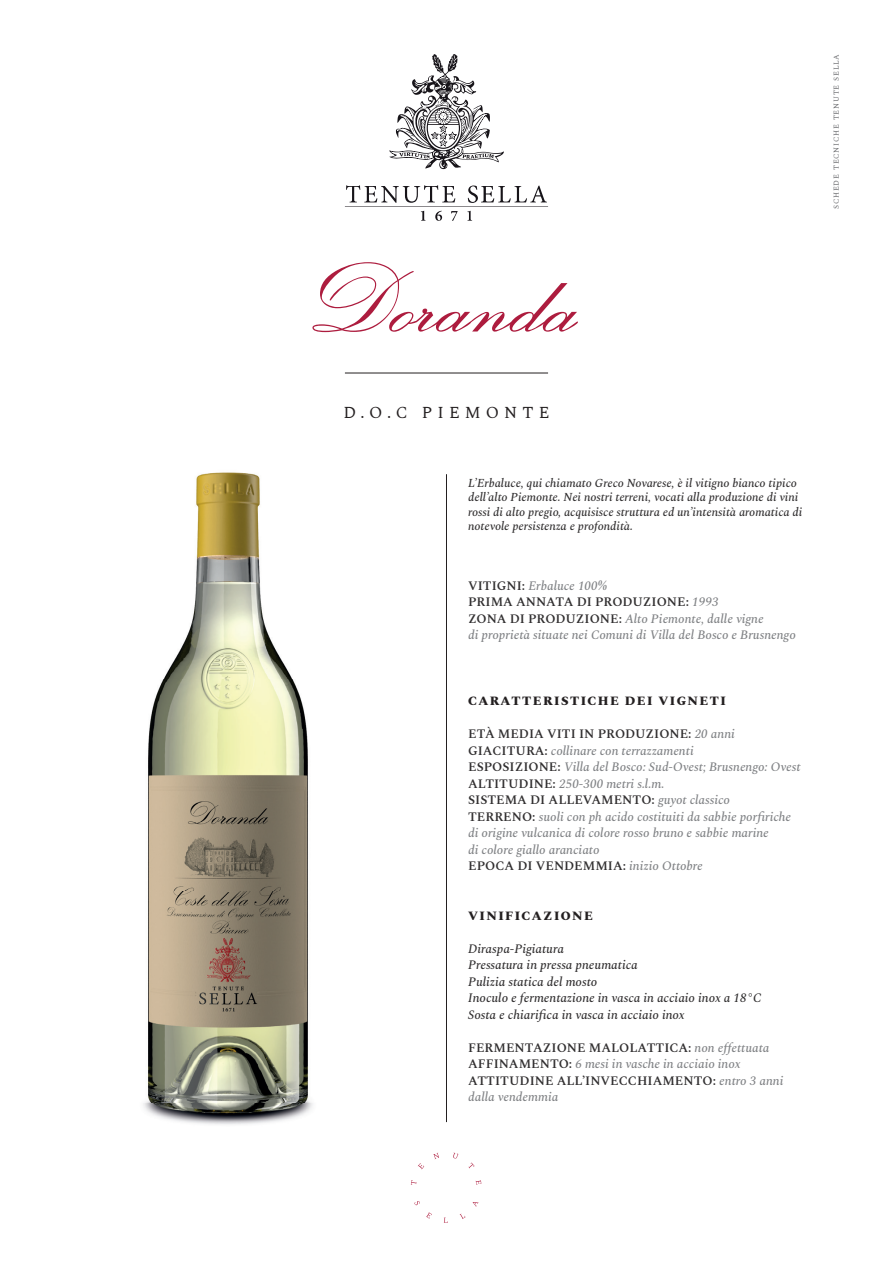
<style>
.page{position:relative;width:893px;height:1263px;background:#fff}
.page>*{position:absolute;margin:0;border:0;box-sizing:border-box;transform-origin:0 0}
.t1{font:96px "Exmouth";color:#ad1c3e}
.t2{font:16.5px "Spectral";letter-spacing:.31em;color:#231f20}
.t3{font:italic 500 12.75px/16.5px "Spectral";color:#808285}
.t4{font:italic 500 12.75px/16.5px "Spectral";color:#312f30}
.t5{font:600 12.75px/16.5px "Spectral";color:#312f30}
.t6{font:800 12.75px "Spectral";letter-spacing:.11em;color:#231f20}
.t7{font:italic 500 12px/14.4px "Spectral";color:#312f30}
.t8{font:7.5px "Spectral";letter-spacing:.1em;color:#6c6d70}
.s1{font-weight:600;font-style:normal;color:#312f30}
.s2{font-weight:500;font-style:italic;color:#808285}
</style>
<div class="page">
<svg style="left:389px;top:54px;width:115px;height:115px"></svg>
<svg style="left:345px;top:185px;width:203px;height:36px"></svg>
<svg style="left:411px;top:1180px;width:5px;height:5px"></svg>
<svg style="left:418px;top:1163px;width:6px;height:6px"></svg>
<svg style="left:433px;top:1153px;width:6px;height:6px"></svg>
<svg style="left:453px;top:1152px;width:6px;height:6px"></svg>
<svg style="left:468px;top:1162px;width:6px;height:6px"></svg>
<svg style="left:476px;top:1180px;width:5px;height:4px"></svg>
<svg style="left:414px;top:1201px;width:6px;height:4px"></svg>
<svg style="left:426px;top:1212px;width:6px;height:6px"></svg>
<svg style="left:444px;top:1217px;width:4px;height:6px"></svg>
<svg style="left:460px;top:1214px;width:5px;height:5px"></svg>
<svg style="left:473px;top:1202px;width:5px;height:5px"></svg>
<hr style="left:446px;top:474px;width:1px;height:648px;background:#231f20">
<hr style="left:345px;top:373px;width:203px;height:1px;background:#231f20">
<img style="left:143px;top:472px;width:170px;height:653px">
<h1 class="t1" style="left:305px;top:243px;width:284px">Doranda</h1>
<p class="t2" style="left:343px;top:400px;width:207px">D.O.C PIEMONTE</p>
<p class="t7" style="left:468px;top:475px;width:336px">L’Erbaluce, qui chiamato Greco Novarese, è il vitigno bianco tipico dell’alto Piemonte. Nei nostri terreni, vocati alla produzione di vini rossi di alto pregio, acquisisce struttura ed un’intensità aromatica di notevole persistenza e profondità.</p>
<p class="t3" style="left:468px;top:576px;width:329px"><span class="s1">VITIGNI:</span> Erbaluce 100%<br><span class="s1">PRIMA ANNATA DI PRODUZIONE:</span> 1993<br><span class="s1">ZONA DI PRODUZIONE:</span> Alto Piemonte, dalle vigne<br>di proprietà situate nei Comuni di Villa del Bosco e Brusnengo</p>
<p class="t6" style="left:468px;top:692px;width:259px">CARATTERISTICHE DEI VIGNETI</p>
<p class="t3" style="left:468px;top:725px;width:334px"><span class="s1">ETÀ MEDIA VITI IN PRODUZIONE:</span> 20 anni <span class="s1">GIACITURA:</span> collinare con terrazzamenti<br><span class="s1">ESPOSIZIONE:</span> Villa del Bosco: Sud-Ovest; Brusnengo: Ovest <span class="s1">ALTITUDINE:</span> 250-300 metri s.l.m.<br><span class="s1">SISTEMA DI ALLEVAMENTO:</span> guyot classico <span class="s1">TERRENO:</span> suoli con ph acido costituiti da sabbie porfiriche di origine vulcanica di colore rosso bruno e sabbie marine<br>di colore giallo aranciato<br><span class="s1">EPOCA DI VENDEMMIA:</span> inizio Ottobre</p>
<p class="t6" style="left:468px;top:906px;width:126px">VINIFICAZIONE</p>
<p class="t4" style="left:468px;top:939px;width:295px">Diraspa-Pigiatura<br>Pressatura in pressa pneumatica<br>Pulizia statica del mosto<br>Inoculo e fermentazione in vasca in acciaio inox a 18°C Sosta e chiarifica in vasca in acciaio inox</p>
<p class="t5" style="left:468px;top:1038px;width:317px">FERMENTAZIONE MALOLATTICA: <span class="s2">non effettuata </span>AFFINAMENTO: <span class="s2">6 mesi in vasche in acciaio inox </span>ATTITUDINE ALL’INVECCHIAMENTO: <span class="s2">entro 3 anni dalla vendemmia</span></p>
<p class="t8" style="left:831px;top:209px;width:156px;rotate:-90deg">SCHEDE TECNICHE TENUTE SELLA</p>
</div>
